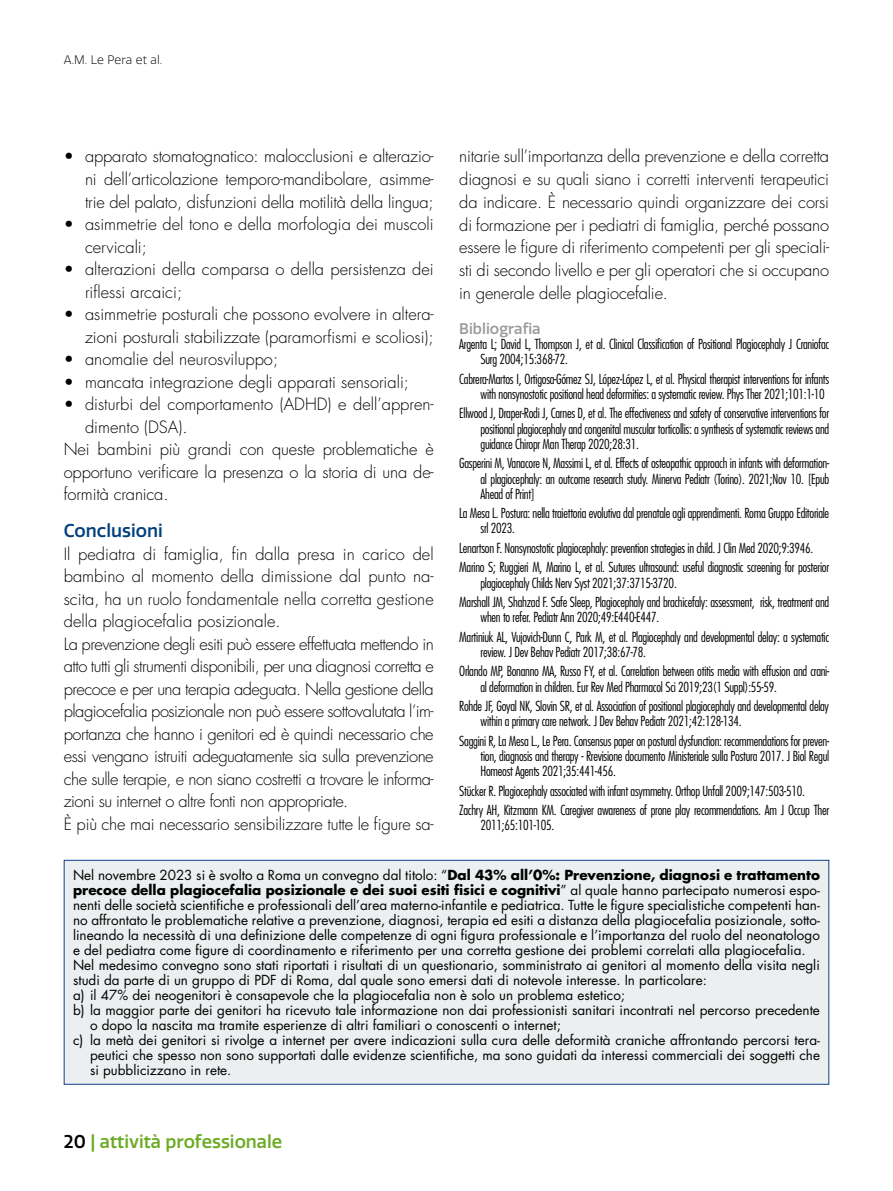
<style>
.page{position:relative;width:893px;height:1191px;background:#fff}
.page>*{position:absolute;margin:0;border:0;box-sizing:border-box;transform-origin:0 0}
.t1{font:500 18px "Quatro";color:#6caa24}
.t2{font:500 18px "Quatro";color:#00407d}
.t3{font:300 16.5px/22.6px "Futura Std";letter-spacing:-.01em;color:#000;text-align:justify}
.t4{font:300 16.5px/22.5px "Futura Std";letter-spacing:-.03em;color:#000}
.t5{font:500 15px "Quatro";color:#9c9c9d}
.t6{font:300 condensed 13.5px/15.1px "Futura Std";letter-spacing:-.02em;color:#000}
.t7{font:13.5px "Futura Std";color:#000}
.t8{font:700 13.5px "Futura Std";color:#000}
.t9{font:300 12px "Quatro";letter-spacing:.005em;color:#000}
.s1{font-weight:700}
.s2{font-weight:400}
.s3{color:#000}
</style>
<div class="page">
<div style="left:64px;top:860px;width:765px;height:224px;background:#ebeff0"></div>
<div style="left:64px;top:860px;width:765px;height:224px;border:1px solid #114089"></div>
<p class="t9" style="left:64px;top:53px;width:100px">A.M. Le Pera et al.</p>
<p class="t3" style="left:459px;top:146px;width:371px">nitarie sull’importanza della prevenzione e della corretta diagnosi e su quali siano i corretti interventi terapeutici da indicare. È necessario quindi organizzare dei corsi di formazione per i pediatri di famiglia, perché possano essere le figure di riferimento competenti per gli speciali‑ sti di secondo livello e per gli operatori che si occupano in generale delle plagiocefalie.</p>
<p class="t5" style="left:459px;top:320px;width:83px">Bibliografia</p>
<p class="t6" style="left:480px;top:336px;width:350px;text-indent:-21px">Argenta L; David L, Thompson J, et al. Clinical Classification of Positional Plagiocephaly J Craniofac<br>Surg 2004;15:368-72.</p>
<p class="t6" style="left:480px;top:371px;width:350px;text-indent:-21px">Cabrera-Martos I, Ortigosa-Gómez SJ, López-López L, et al. Physical therapist interventions for infants with nonsynostotic positional head deformities: a systematic review. Phys Ther 2021;101:1-10</p>
<p class="t6" style="left:480px;top:406px;width:350px;text-align:justify;text-indent:-21px">Ellwood J, Draper-Rodi J, Carnes D, et al. The effectiveness and safety of conservative interventions for positional plagiocephaly and congenital muscular torticollis: a synthesis of systematic reviews and guidance Chiropr Man Therap 2020;28:31.</p>
<p class="t6" style="left:480px;top:456px;width:350px;text-align:justify;text-indent:-21px">Gasperini M, Vanacore N, Massimi L, et al. Effects of osteopathic approach in infants with deformation&shy;al plagiocephaly: an outcome research study. Minerva Pediatr (Torino). 2021;Nov 10. [Epub Ahead of Print]</p>
<p class="t6" style="left:480px;top:505px;width:350px;text-indent:-21px">La Mesa L. Postura: nella traiettoria evolutiva dal prenatale agli apprendimenti. Roma Gruppo Editoriale srl 2023.</p>
<p class="t6" style="left:459px;top:538px;width:371px;line-height:19.5px">Lenartson F. Nonsynostotic plagiocephaly: prevention strategies in child. J Clin Med 2020;9:3946.<br>Marino S; Ruggieri M, Marino L, et al. Sutures ultrasound: useful diagnostic screening for posterior</p>
<p class="t6" style="left:459px;top:573px;width:371px;line-height:19.5px;text-indent:21px">plagiocephaly Childs Nerv Syst 2021;37:3715-3720.<br>Marshall JM, Shahzad F. Safe Sleep, Plagiocephaly and brachicefaly: assessment, risk, treatment and</p>
<p class="t6" style="left:459px;top:607px;width:371px;line-height:19.5px;text-indent:21px">when to refer. Pediatr Ann 2020;49:E440-E447.<br>Martiniuk AL, Vujovich-Dunn C, Park M, et al. Plagiocephaly and developmental delay: a systematic</p>
<p class="t6" style="left:459px;top:642px;width:371px;line-height:19.5px;text-indent:21px">review. J Dev Behav Pediatr 2017;38:67-78.<br>Orlando MP, Bonanno MA, Russo FY, et al. Correlation between otitis media with effusion and crani-</p>
<p class="t6" style="left:459px;top:677px;width:371px;line-height:19.5px;text-indent:21px">al deformation in children. Eur Rev Med Pharmacol Sci 2019;23(1 Suppl):55-59.<br>Rohde JF, Goyal NK, Slovin SR, et al. Association of positional plagiocephaly and developmental delay</p>
<p class="t6" style="left:459px;top:711px;width:371px;line-height:19.5px;text-indent:21px">within a primary care network. J Dev Behav Pediatr 2021;42:128-134.<br>Saggini R, La Mesa L., Le Pera. Consensus paper on postural dysfunction: recommendations for preven-</p>
<p class="t6" style="left:480px;top:748px;width:350px">tion, diagnosis and therapy - Rrevisione documento Ministeriale sulla Postura 2017. J Biol Regul<br>Homeost Agents 2021;35:441-456.</p>
<p class="t6" style="left:459px;top:781px;width:371px;line-height:19.5px">Stücker R. Plagiocephaly associated with infant asymmetry. Orthop Unfall 2009;147:503-510.<br>Zachry AH, Kitzmann KM. Caregiver awareness of prone play recommendations. Am J Occup Ther</p>
<p class="t6" style="left:480px;top:817px;width:75px">2011;65:101-105.</p>
<p class="t7" style="left:73px;top:866px;width:748px">Nel novembre 2023 si è svolto a Roma un convegno dal titolo: “<span class="s1">Dal 43% all’0%: Prevenzione, diagnosi e trattamento</span></p>
<p class="t8" style="left:73px;top:881px;width:748px">precoce della plagiocefalia posizionale e dei suoi esiti fisici e cognitivi<span class="s2">” al quale hanno partecipato numerosi espo-</span></p>
<p class="t7" style="left:73px;top:896px;width:748px">nenti delle società scientifiche e professionali dell’area materno-infantile e pediatrica. Tutte le figure specialistiche competenti han-</p>
<p class="t7" style="left:73px;top:911px;width:748px">no affrontato le problematiche relative a prevenzione, diagnosi, terapia ed esiti a distanza della plagiocefalia posizionale, sotto-</p>
<p class="t7" style="left:73px;top:926px;width:748px">lineando la necessità di una definizione delle competenze di ogni figura professionale e l’importanza del ruolo del neonatologo</p>
<p class="t7" style="left:73px;top:941px;width:734px">e del pediatra come figure di coordinamento e riferimento per una corretta gestione dei problemi correlati alla plagiocefalia.</p>
<p class="t7" style="left:73px;top:956px;width:748px">Nel medesimo convegno sono stati riportati i risultati di un questionario, somministrato ai genitori al momento della visita negli</p>
<p class="t7" style="left:73px;top:971px;width:635px">studi da parte di un gruppo di PDF di Roma, dal quale sono emersi dati di notevole interesse. In particolare:</p>
<p class="t7" style="left:73px;top:986px;width:554px">a) il 47% dei neogenitori è consapevole che la plagiocefalia non è solo un problema estetico;</p>
<p class="t7" style="left:73px;top:1001px;width:748px">b) la maggior parte dei genitori ha ricevuto tale informazione non dai professionisti sanitari incontrati nel percorso precedente</p>
<p class="t7" style="left:90px;top:1016px;width:472px">o dopo la nascita ma tramite esperienze di altri familiari o conoscenti o internet;</p>
<p class="t7" style="left:73px;top:1031px;width:748px">c) la metà dei genitori si rivolge a internet per avere indicazioni sulla cura delle deformità craniche affrontando percorsi tera-</p>
<p class="t7" style="left:90px;top:1046px;width:731px">peutici che spesso non sono supportati dalle evidenze scientifiche, ma sono guidati da interessi commerciali dei soggetti che</p>
<p class="t7" style="left:90px;top:1061px;width:143px">si pubblicizzano in rete.</p>
<p class="t3" style="left:85px;top:146px;width:350px;text-indent:-21px">• apparato stomatognatico: malocclusioni e alterazio‑ ni dell’articolazione temporo-mandibolare, asimme‑ trie del palato, disfunzioni della motilità della lingua;</p>
<p class="t3" style="left:85px;top:213px;width:350px;text-indent:-21px">• asimmetrie del tono e della morfologia dei muscoli cervicali;</p>
<p class="t3" style="left:85px;top:258px;width:350px;text-indent:-21px">• alterazioni della comparsa o della persistenza dei riflessi arcaici;</p>
<p class="t3" style="left:64px;top:303px;width:371px;text-align:right">• asimmetrie posturali che possono evolvere in altera‑ zioni posturali stabilizzate (paramorfismi e scoliosi);</p>
<p class="t3" style="left:64px;top:348px;width:216px">• anomalie del neurosviluppo;</p>
<p class="t3" style="left:64px;top:371px;width:347px">• mancata integrazione degli apparati sensoriali;</p>
<p class="t3" style="left:64px;top:393px;width:371px">• disturbi del comportamento (ADHD) e dell’appren‑</p>
<p class="t3" style="left:85px;top:416px;width:104px">dimento (DSA).</p>
<p class="t3" style="left:64px;top:438px;width:371px">Nei bambini più grandi con queste problematiche è</p>
<p class="t3" style="left:64px;top:461px;width:371px">opportuno verificare la presenza o la storia di una de‑</p>
<p class="t3" style="left:64px;top:483px;width:106px">formità cranica.</p>
<h1 class="t2" style="left:64px;top:520px;width:101px">Conclusioni</h1>
<p class="t4" style="left:64px;top:543px;width:371px">Il pediatra di famiglia, fin dalla presa in carico del bambino al momento della dimissione dal punto na‑ scita, ha un ruolo fondamentale nella corretta gestione della plagiocefalia posizionale.<br>La prevenzione degli esiti può essere effettuata mettendo in atto tutti gli strumenti disponibili, per una diagnosi corretta e precoce e per una terapia adeguata. Nella gestione della plagiocefalia posizionale non può essere sottovalutata l’im‑ portanza che hanno i genitori ed è quindi necessario che essi vengano istruiti adeguatamente sia sulla prevenzione che sulle terapie, e non siano costretti a trovare le informa‑ zioni su internet o altre fonti non appropriate.<br>È più che mai necessario sensibilizzare tutte le figure sa‑</p>
<h1 class="t1" style="left:64px;top:1131px;width:220px"><span class="s3">20</span> | attività professionale</h1>
</div>
